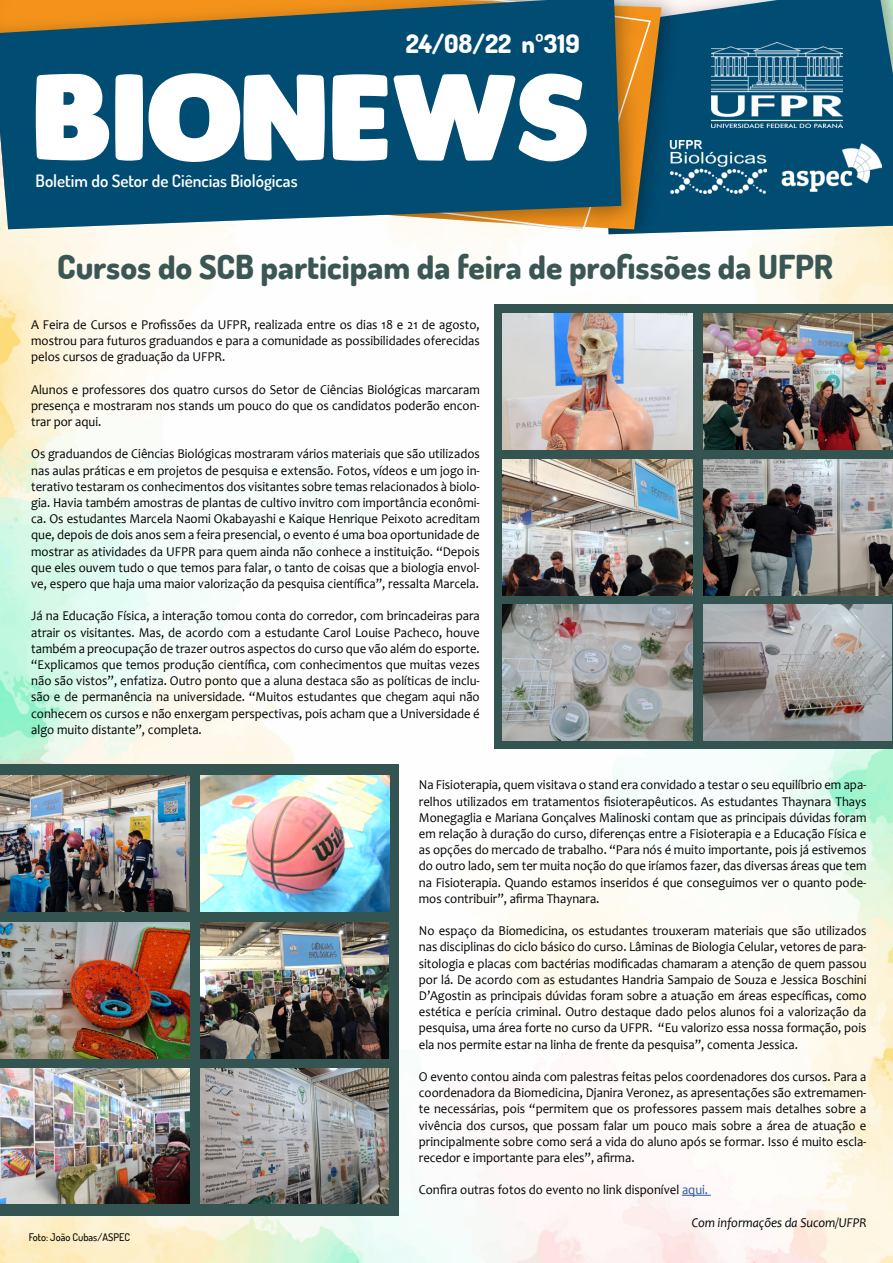
<style>
.page{position:relative;width:893px;height:1263px;background:#fff}
.page>*{position:absolute;margin:0;border:0;box-sizing:border-box;transform-origin:0 0}
.t1{font:116.85px "Plumpfull";color:#fff}
.t2{font:800 33px "Dosis";color:#3b5754}
.t3{font:800 25.5px "Dosis";color:#fff}
.t4{font:600 16.95px "Dosis";color:#fff}
.t5{font:13.5px/16.2px "Candara";color:#020203;text-align:justify;scale:.94 1}
.t6{font:italic 13.5px "Candara";color:#020203;scale:.94 1}
.t7{font:500 10.5px "Dosis";color:#020203}
.s1{font-weight:600}
.s2{color:#275b9b}
</style>
<div class="page">
<img style="left:0;top:234px;width:893px;height:1029px">
<svg style="left:682px;top:1195px;width:29px;height:1px"></svg>
<div style="left:494px;top:304px;width:399px;height:445px;background:#345451"></div>
<div style="left:0;top:764px;width:399px;height:451px;background:#345451"></div>
<img style="left:503px;top:314px;width:189px;height:136px">
<img style="left:704px;top:460px;width:189px;height:135px">
<img style="left:703px;top:605px;width:189px;height:135px">
<img style="left:703px;top:314px;width:190px;height:136px">
<img style="left:503px;top:460px;width:189px;height:135px">
<img style="left:503px;top:605px;width:189px;height:135px">
<img style="left:0;top:923px;width:190px;height:135px">
<img style="left:0;top:1068px;width:190px;height:135px">
<img style="left:0;top:776px;width:189px;height:136px">
<img style="left:200px;top:923px;width:189px;height:135px">
<img style="left:200px;top:1068px;width:189px;height:135px">
<img style="left:200px;top:776px;width:189px;height:136px">
<svg style="left:690px;top:0;width:203px;height:234px;background:#115779"></svg>
<img style="left:712px;top:42px;width:131px;height:86px">
<img style="left:782px;top:143px;width:99px;height:49px">
<img style="left:687px;top:140px;width:80px;height:54px">
<img style="left:649px;top:0;width:38px;height:234px">
<img style="left:0;top:0;width:649px;height:234px">
<svg style="left:0;top:0;width:621px;height:229px;background:#1c576e"></svg>
<h3 class="t3" style="left:406px;top:27px;width:175px">24/08/22 n<span class="s1">º</span>319</h3>
<h1 class="t1" style="left:33px;top:38px;width:556px">BIONEWS</h1>
<p class="t4" style="left:36px;top:170px;width:263px">Boletim do Setor de Ciências Biológicas</p>
<h2 class="t2" style="left:57px;top:246px;width:777px">Cursos do SCB participam da feira de profissões da UFPR</h2>
<p class="t5" style="left:31px;top:316px;width:479px">A Feira de Cursos e Profissões da UFPR, realizada entre os dias 18 e 21 de agosto, mostrou para futuros graduandos e para a comunidade as possibilidades oferecidas pelos cursos de graduação da UFPR.</p>
<p class="t5" style="left:31px;top:381px;width:479px">Alunos e professores dos quatro cursos do Setor de Ciências Biológicas marcaram presença e mostraram nos stands um pouco do que os candidatos poderão encon&shy;trar por aqui.</p>
<p class="t5" style="left:31px;top:446px;width:479px">Os graduandos de Ciências Biológicas mostraram vários materiais que são utilizados nas aulas práticas e em projetos de pesquisa e extensão. Fotos, vídeos e um jogo in&shy;terativo testaram os conhecimentos dos visitantes sobre temas relacionados à biolo&shy;gia. Havia também amostras de plantas de cultivo invitro com importância econômi&shy;ca. Os estudantes Marcela Naomi Okabayashi e Kaique Henrique Peixoto acreditam que, depois de dois anos sem a feira presencial, o evento é uma boa oportunidade de mostrar as atividades da UFPR para quem ainda não conhece a instituição. “Depois que eles ouvem tudo o que temos para falar, o tanto de coisas que a biologia envol&shy;ve, espero que haja uma maior valorização da pesquisa científica”, ressalta Marcela.</p>
<p class="t5" style="left:31px;top:608px;width:479px">Já na Educação Física, a interação tomou conta do corredor, com brincadeiras para atrair os visitantes. Mas, de acordo com a estudante Carol Louise Pacheco, houve também a preocupação de trazer outros aspectos do curso que vão além do esporte. “Explicamos que temos produção científica, com conhecimentos que muitas vezes não são vistos”, enfatiza. Outro ponto que a aluna destaca são as políticas de inclu&shy;são e de permanência na universidade. “Muitos estudantes que chegam aqui não conhecem os cursos e não enxergam perspectivas, pois acham que a Universidade é algo muito distante”, completa.</p>
<p class="t7" style="left:29px;top:1230px;width:103px">Foto: João Cubas/ASPEC</p>
<p class="t5" style="left:419px;top:777px;width:478px">Na Fisioterapia, quem visitava o stand era convidado a testar o seu equilíbrio em apa&shy;relhos utilizados em tratamentos fisioterapêuticos. As estudantes Thaynara Thays Monegaglia e Mariana Gonçalves Malinoski contam que as principais dúvidas foram em relação à duração do curso, diferenças entre a Fisioterapia e a Educação Física e as opções do mercado de trabalho. “Para nós é muito importante, pois já estivemos do outro lado, sem ter muita noção do que iríamos fazer, das diversas áreas que tem na Fisioterapia. Quando estamos inseridos é que conseguimos ver o quanto pode&shy;mos contribuir”, afirma Thaynara.</p>
<p class="t5" style="left:419px;top:922px;width:478px">No espaço da Biomedicina, os estudantes trouxeram materiais que são utilizados nas disciplinas do ciclo básico do curso. Lâminas de Biologia Celular, vetores de para&shy;sitologia e placas com bactérias modificadas chamaram a atenção de quem passou por lá. De acordo com as estudantes Handria Sampaio de Souza e Jessica Boschini D’Agostin as principais dúvidas foram sobre a atuação em áreas específicas, como estética e perícia criminal. Outro destaque dado pelos alunos foi a valorização da pesquisa, uma área forte no curso da UFPR. “Eu valorizo essa nossa formação, pois ela nos permite estar na linha de frente da pesquisa”, comenta Jessica.</p>
<p class="t5" style="left:419px;top:1068px;width:478px">O evento contou ainda com palestras feitas pelos coordenadores dos cursos. Para a coordenadora da Biomedicina, Djanira Veronez, as apresentações são extremamen&shy;te necessárias, pois “permitem que os professores passem mais detalhes sobre a vivência dos cursos, que possam falar um pouco mais sobre a área de atuação e principalmente sobre como será a vida do aluno após se formar. Isso é muito escla&shy;recedor e importante para eles”, afirma.</p>
<p class="t5" style="left:419px;top:1182px;width:309px">Confira outras fotos do evento no link disponível <span class="s2">aqui.</span></p>
<p class="t6" style="left:692px;top:1214px;width:187px">Com informações da Sucom/UFPR</p>
</div>
